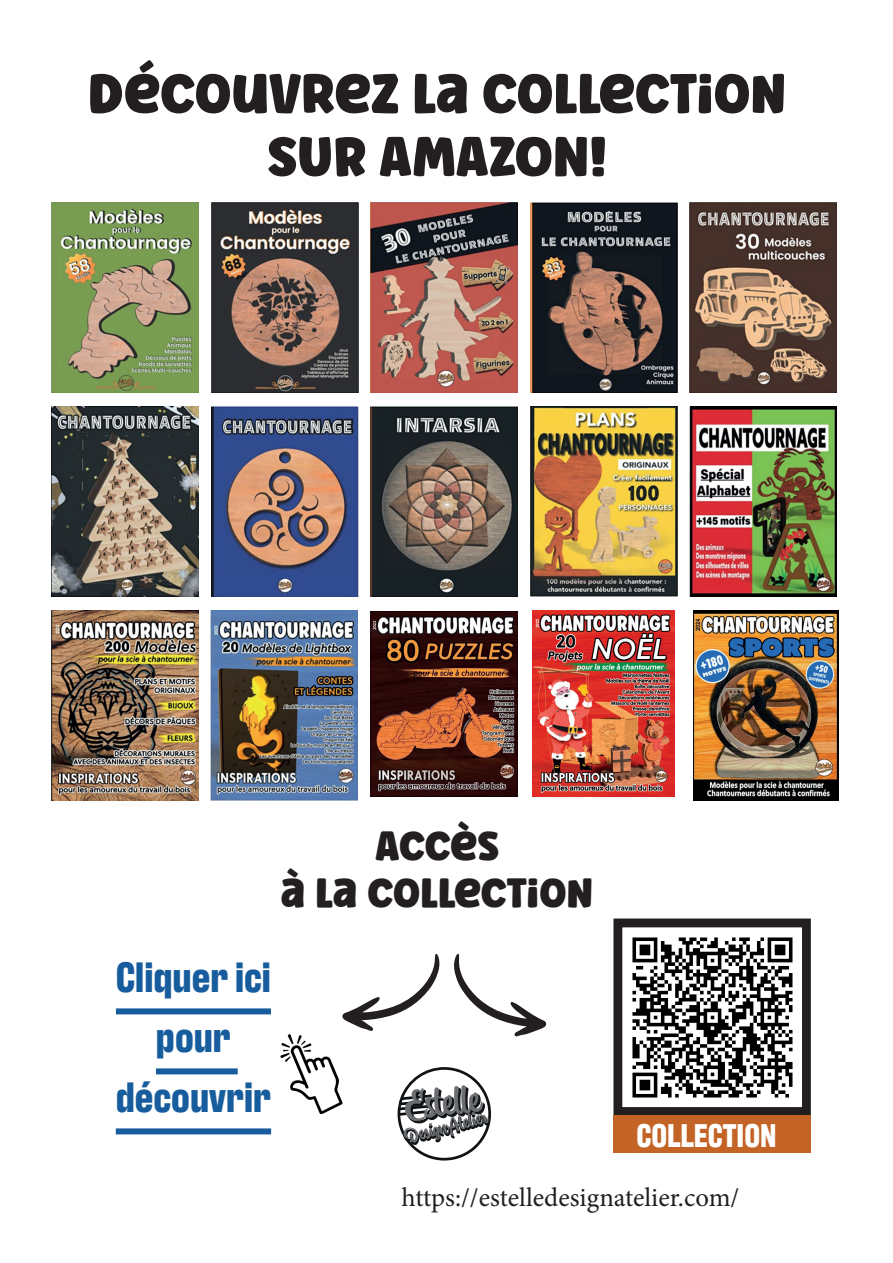
<style>
.page{position:relative;width:893px;height:1263px;background:#fff}
.page>*{position:absolute;margin:0;border:0;box-sizing:border-box;transform-origin:0 0}
.t1{font:52.5px/63px "Ask Why";color:#231f20;text-align:center}
.t2{font:700 43.5px/60px "Antarctican Headline";color:#175d9e;text-align:center}
.t3{font:39px/46.8px "Ask Why";color:#231f20;text-align:center}
.t4{font:700 33.6px "Antarctican Headline";color:#fff}
.t5{font:26.7px "Minion Pro";color:#231f20}
</style>
<div class="page">
<svg style="left:398px;top:1067px;width:93px;height:93px"></svg>
<svg style="left:342px;top:954px;width:98px;height:77px"></svg>
<img style="left:632px;top:937px;width:161px;height:161px">
<div style="left:613px;top:918px;width:198px;height:198px;border:9px solid #231f20"></div>
<div style="left:613px;top:1115px;width:198px;height:37px;background:#c46326"></div>
<svg style="left:454px;top:954px;width:93px;height:82px"></svg>
<div style="left:116px;top:1008px;width:155px;height:6px;background:#175d9e"></div>
<div style="left:156px;top:1068px;width:82px;height:6px;background:#175d9e"></div>
<div style="left:116px;top:1128px;width:155px;height:6px;background:#175d9e"></div>
<img style="left:210px;top:611px;width:147px;height:189px">
<img style="left:52px;top:611px;width:147px;height:189px">
<img style="left:530px;top:407px;width:147px;height:189px">
<img style="left:690px;top:407px;width:147px;height:189px">
<img style="left:52px;top:407px;width:147px;height:189px">
<img style="left:371px;top:203px;width:147px;height:189px">
<img style="left:371px;top:407px;width:147px;height:189px">
<img style="left:52px;top:203px;width:147px;height:189px">
<img style="left:211px;top:203px;width:147px;height:189px">
<img style="left:211px;top:407px;width:147px;height:189px">
<img style="left:690px;top:203px;width:147px;height:189px">
<img style="left:530px;top:203px;width:147px;height:189px">
<img style="left:371px;top:612px;width:147px;height:184px">
<img style="left:281px;top:1034px;width:61px;height:80px">
<img style="left:533px;top:611px;width:141px;height:185px">
<img style="left:693px;top:611px;width:146px;height:189px">
<h1 class="t1" style="left:88px;top:62px;width:700px">DÉCOUVREZ LA COLLECTION<br>SUR AMAZON!</h1>
<h3 class="t3" style="left:281px;top:822px;width:314px">ACCÈS<br>À LA COLLECTION</h3>
<h2 class="t2" style="left:116px;top:944px;width:157px">Cliquer ici pour découvrir</h2>
<p class="t4" style="left:636px;top:1112px;width:142px">COLLECTION</p>
<p class="t5" style="left:402px;top:1179px;width:339px">https://estelledesignatelier.com/</p>
</div>
